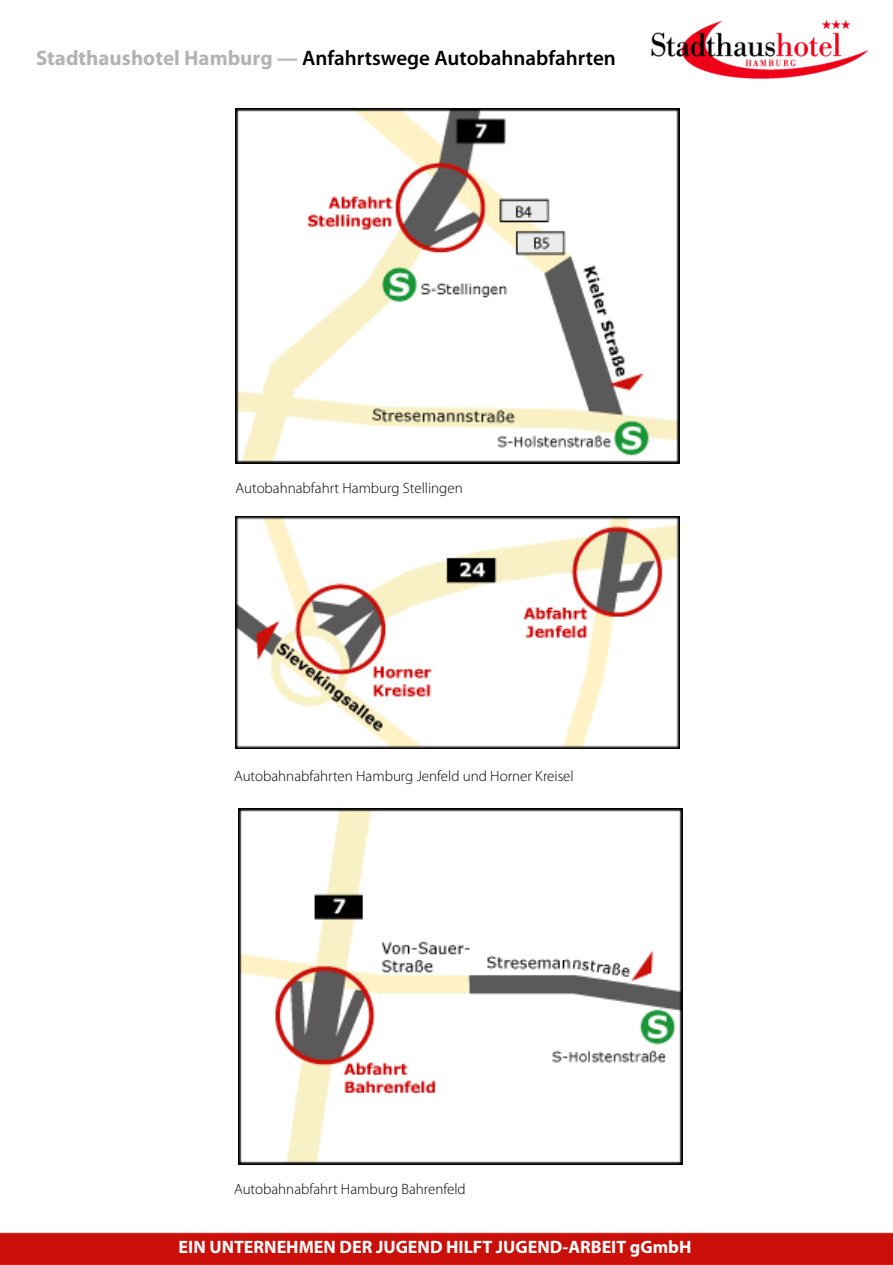
<style>
.page{position:relative;width:893px;height:1265px;background:#fff}
.page>*{position:absolute;margin:0;border:0;box-sizing:border-box;transform-origin:0 0}
.t1{font:600 21px "Myriad Pro";color:#000}
.t2{font:700 18px "Myriad Pro";color:#fff}
.t3{font:300 15px "Myriad Pro";color:#000}
.s1{font-weight:700;color:#b3b3b3}
</style>
<div class="page">
<img style="left:0;top:20px;width:892px;height:1244px">
<img style="left:651px;top:21px;width:217px;height:57px">
<img style="left:236px;top:108px;width:443px;height:355px">
<img style="left:236px;top:516px;width:443px;height:232px">
<img style="left:238px;top:809px;width:444px;height:355px">
<h1 class="t1" style="left:36px;top:46px;width:581px"><span class="s1">Stadthaushotel Hamburg —</span> Anfahrtswege Autobahnabfahrten</h1>
<p class="t3" style="left:236px;top:479px;width:229px">Autobahnabfahrt Hamburg Stellingen</p>
<p class="t3" style="left:234px;top:767px;width:341px">Autobahnabfahrten Hamburg Jenfeld und Horner Kreisel</p>
<p class="t3" style="left:234px;top:1180px;width:233px">Autobahnabfahrt Hamburg Bahrenfeld</p>
<p class="t2" style="left:179px;top:1236px;width:514px">EIN UNTERNEHMEN DER JUGEND HILFT JUGEND-ARBEIT gGmbH</p>
</div>
